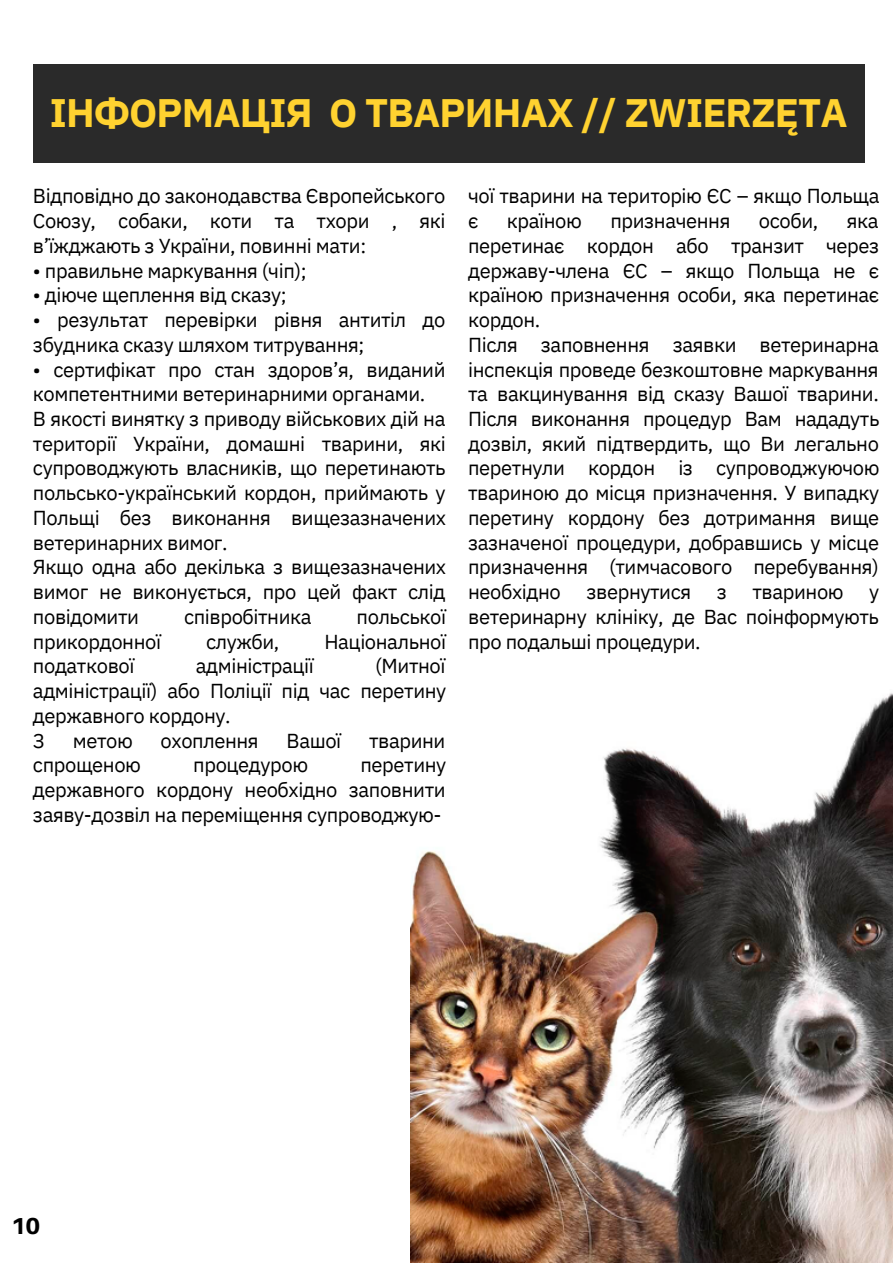
<style>
.page{position:relative;width:893px;height:1264px;background:#fff}
.page>*{position:absolute;margin:0;border:0;box-sizing:border-box;transform-origin:0 0}
.t1{font:700 39.6px "IBM Plex Sans";letter-spacing:-.02em;color:#ffd230}
.t2{font:800 23.1px "Aileron";color:#000}
.t3{font:20.1px/24.8px "IBM Plex Sans";letter-spacing:-.02em;color:#000;text-align:justify}
</style>
<div class="page">
<img style="left:410px;top:693px;width:482px;height:569px">
<div style="left:33px;top:64px;width:831px;height:98px;background:#2a2a2a"></div>
<p class="t1" style="left:50px;top:87px;width:799px">ІНФОРМАЦІЯ О ТВАРИНАХ // ZWIERZĘTA</p>
<p class="t3" style="left:33px;top:183px;width:414px">Відповідно до законодавства Європейського Союзу, собаки, коти та тхори , які в’їжджають з України, повинні мати:</p>
<p class="t3" style="left:33px;top:257px;width:275px">• правильне маркування (чіп);</p>
<p class="t3" style="left:33px;top:282px;width:255px">• діюче щеплення від сказу;</p>
<p class="t3" style="left:33px;top:307px;width:414px">• результат перевірки рівня антитіл до збудника сказу шляхом титрування;</p>
<p class="t3" style="left:33px;top:356px;width:414px">• сертифікат про стан здоров’я, виданий компетентними ветеринарними органами.</p>
<p class="t3" style="left:33px;top:406px;width:414px">В якості винятку з приводу військових дій на території України, домашні тварини, які супроводжують власників, що перетинають польсько-український кордон, приймають у Польщі без виконання вищезазначених ветеринарних вимог.</p>
<p class="t3" style="left:33px;top:554px;width:414px">Якщо одна або декілька з вищезазначених вимог не виконується, про цей факт слід повідомити</p>
<p class="t3" style="left:184px;top:604px;width:129px">співробітника</p>
<p class="t3" style="left:356px;top:604px;width:91px">польської</p>
<p class="t3" style="left:33px;top:628px;width:130px">прикордонної</p>
<p class="t3" style="left:206px;top:628px;width:75px">служби,</p>
<p class="t3" style="left:324px;top:628px;width:123px">Національної</p>
<p class="t3" style="left:33px;top:653px;width:103px">податкової</p>
<p class="t3" style="left:196px;top:653px;width:120px">адміністрації</p>
<p class="t3" style="left:33px;top:653px;width:415px;text-indent:342px">(Митної адміністрації) або Поліції під час перетину державного кордону.</p>
<p class="t3" style="left:33px;top:727px;width:13px">З</p>
<p class="t3" style="left:73px;top:727px;width:61px">метою</p>
<p class="t3" style="left:161px;top:727px;width:100px">охоплення</p>
<p class="t3" style="left:286px;top:727px;width:56px">Вашої</p>
<p class="t3" style="left:369px;top:727px;width:78px">тварини</p>
<p class="t3" style="left:33px;top:752px;width:109px">спрощеною</p>
<p class="t3" style="left:193px;top:752px;width:116px">процедурою</p>
<p class="t3" style="left:33px;top:752px;width:415px;text-indent:327px">перетину державного кордону необхідно заповнити заяву-дозвіл на переміщення супроводжую-</p>
<p class="t3" style="left:468px;top:183px;width:413px">чої тварини на територію ЄС – якщо Польща є</p>
<p class="t3" style="left:507px;top:208px;width:77px">країною</p>
<p class="t3" style="left:610px;top:208px;width:122px">призначення</p>
<p class="t3" style="left:758px;top:208px;width:61px">особи,</p>
<p class="t3" style="left:468px;top:208px;width:412px;text-indent:378px">яка перетинає кордон або транзит через державу-члена ЄС – якщо Польща не є країною призначення особи, яка перетинає кордон.</p>
<p class="t3" style="left:468px;top:332px;width:413px">Після заповнення заявки ветеринарна інспекція проведе безкоштовне маркування та вакцинування від сказу Вашої тварини.<br>Після виконання процедур Вам нададуть дозвіл, який підтвердить, що Ви легально перетнули кордон із супроводжуючою твариною до місця призначення. У випадку перетину кордону без дотримання вище зазначеної процедури, добравшись у місце призначення (тимчасового перебування) необхідно</p>
<p class="t3" style="left:586px;top:579px;width:106px">звернутися</p>
<p class="t3" style="left:716px;top:579px;width:12px">з</p>
<p class="t3" style="left:752px;top:579px;width:93px">твариною</p>
<p class="t3" style="left:468px;top:579px;width:412px;text-indent:401px">у ветеринарну клініку, де Вас поінформують про подальші процедури.</p>
<p class="t2" style="left:11px;top:1211px;width:31px">10</p>
</div>
